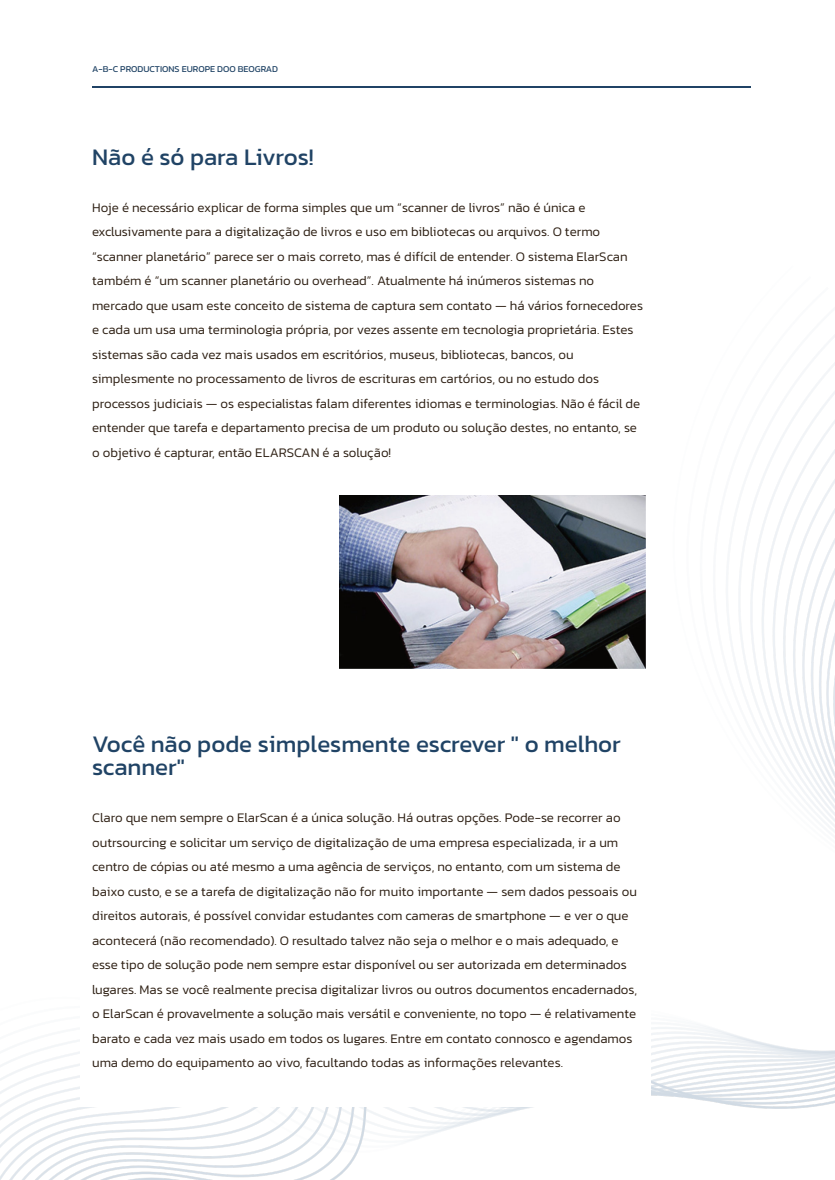
<style>
.page{position:relative;width:835px;height:1180px;background:#fff}
.page>*{position:absolute;margin:0;border:0;box-sizing:border-box;transform-origin:0 0}
.t1{font:24.15px/23.1px "Kanit";color:#204365}
.t2{font:300 13.3px/24.5px "Kanit";color:#2e2014}
.t3{font:9.1px "Kanit";color:#204365}
</style>
<div class="page">
<img style="left:0;top:364px;width:834px;height:816px">
<div style="left:80px;top:962px;width:571px;height:144px;background:#fff"></div>
<hr style="left:92px;top:86px;width:658px;height:2px;background:#204365">
<img style="left:339px;top:495px;width:307px;height:173px">
<p class="t3" style="left:92px;top:62px;width:187px">A-B-C PRODUCTIONS EUROPE DOO BEOGRAD</p>
<h1 class="t1" style="left:92px;top:145px;width:223px">Não é só para Livros!</h1>
<p class="t2" style="left:92px;top:195px;width:552px">Hoje é necessário explicar de forma simples que um “scanner de livros” não é única e exclusivamente para a digitalização de livros e uso em bibliotecas ou arquivos. O termo “scanner planetário” parece ser o mais correto, mas é difícil de entender. O sistema ElarScan também é “um scanner planetário ou overhead”. Atualmente há inúmeros sistemas no mercado que usam este conceito de sistema de captura sem contato — há vários fornecedores e cada um usa uma terminologia própria, por vezes assente em tecnologia proprietária. Estes sistemas são cada vez mais usados em escritórios, museus, bibliotecas, bancos, ou simplesmente no processamento de livros de escrituras em cartórios, ou no estudo dos processos judiciais — os especialistas falam diferentes idiomas e terminologias. Não é fácil de entender que tarefa e departamento precisa de um produto ou solução destes, no entanto, se o objetivo é capturar, então ELARSCAN é a solução!</p>
<h1 class="t1" style="left:92px;top:732px;width:530px">Você não pode simplesmente escrever " o melhor scanner"</h1>
<p class="t2" style="left:92px;top:805px;width:546px">Claro que nem sempre o ElarScan é a única solução. Há outras opções. Pode-se recorrer ao outrsourcing e solicitar um serviço de digitalização de uma empresa especializada, ir a um centro de cópias ou até mesmo a uma agência de serviços, no entanto, com um sistema de baixo custo, e se a tarefa de digitalização não for muito importante — sem dados pessoais ou direitos autorais, é possível convidar estudantes com cameras de smartphone — e ver o que acontecerá (não recomendado). O resultado talvez não seja o melhor e o mais adequado, e esse tipo de solução pode nem sempre estar disponível ou ser autorizada em determinados lugares. Mas se você realmente precisa digitalizar livros ou outros documentos encadernados, o ElarScan é provavelmente a solução mais versátil e conveniente, no topo — é relativamente barato e cada vez mais usado em todos os lugares. Entre em contato connosco e agendamos uma demo do equipamento ao vivo, facultando todas as informações relevantes.</p>
</div>
